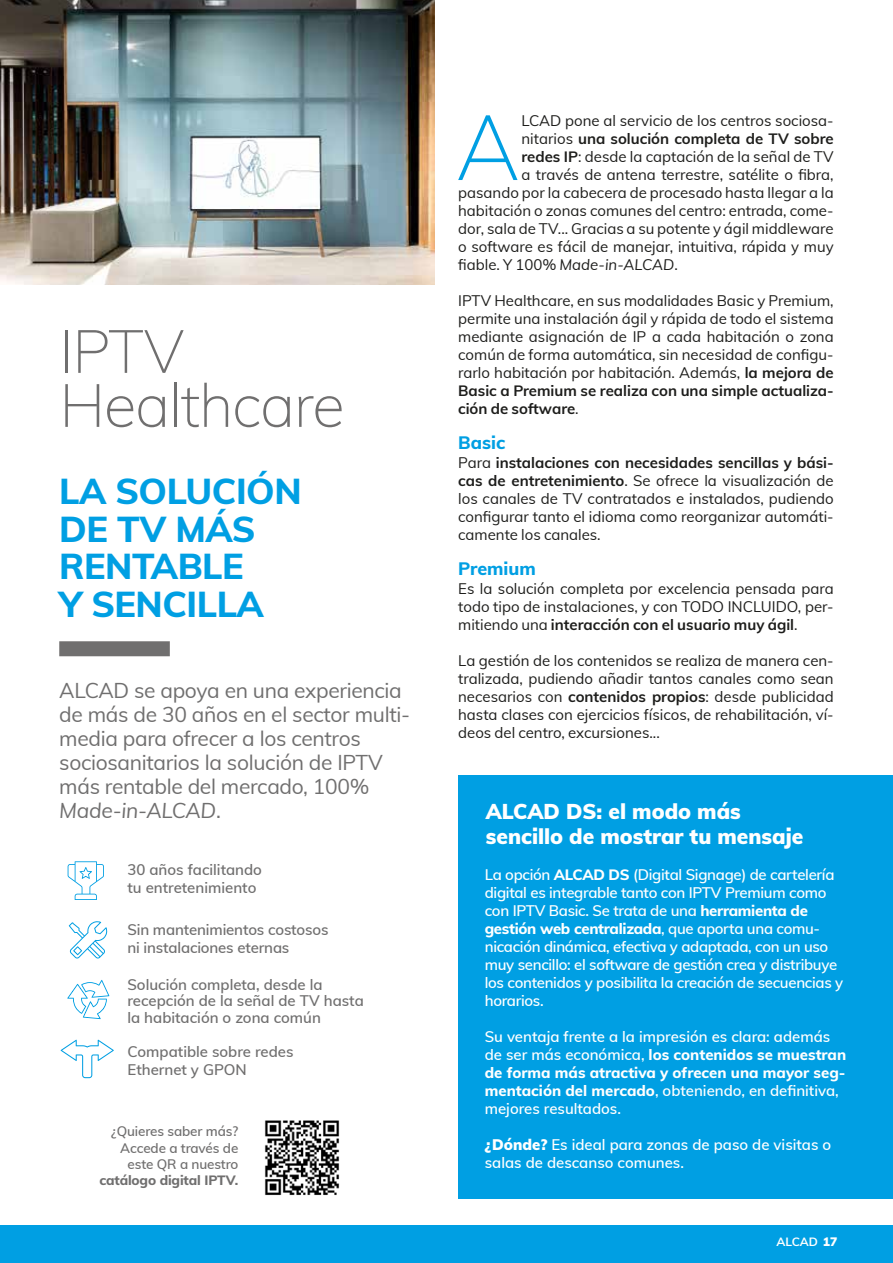
<style>
.page{position:relative;width:893px;height:1263px;background:#fff}
.page>*{position:absolute;margin:0;border:0;box-sizing:border-box;transform-origin:0 0}
.t1{font:200 90.9px "Muli";color:#009fe3}
.t2{font:200 60px/54px "Muli";letter-spacing:-.02em;color:#706f6f}
.t3{font:800 36px/37.5px "Muli";letter-spacing:-.015em;color:#009fe3}
.t4{font:21px/24px "Muli";letter-spacing:-.015em;color:#706f6f}
.t5{font:900 21px/25.2px "Muli";color:#fff}
.t6{font:800 18px "Muli";color:#009fe3}
.t7{font:15px/18px "Muli";color:#1d1d1b;text-align:justify}
.t8{font:600 15px/18px "Muli";letter-spacing:-.02em;color:#fff}
.t9{font:600 15px/18px "Muli";color:#fff}
.t10{font:600 15px/18px "Muli";color:#706f6f}
.t11{font:700 15px "Muli";color:#1d1d1b}
.t12{font:600 13.5px/16.2px "Muli";letter-spacing:-.01em;color:#706f6f;text-align:right}
.t13{font:800 13.5px "Muli";letter-spacing:-.01em;color:#706f6f}
.t14{font:700 12px "Muli";letter-spacing:-.005em;color:#fff}
.s1{font-style:italic}
.s2{font-weight:400}
.s3{font-weight:700}
.s4{font-weight:800}
.s5{font-weight:900}
</style>
<div class="page">
<div style="left:0;top:1225px;width:893px;height:38px;background:#009fe3"></div>
<div style="left:458px;top:775px;width:435px;height:424px;background:#009fe3"></div>
<div style="left:59px;top:641px;width:111px;height:15px;background:#706f6f"></div>
<svg style="left:68px;top:861px;width:36px;height:39px"></svg>
<svg style="left:69px;top:921px;width:38px;height:37px"></svg>
<svg style="left:67px;top:980px;width:42px;height:39px"></svg>
<svg style="left:61px;top:1040px;width:53px;height:38px"></svg>
<img style="left:0;top:0;width:435px;height:285px">
<img style="left:264px;top:1120px;width:76px;height:76px">
<h2 class="t2" style="left:60px;top:321px;width:287px">IPTV<br>Healthcare</h2>
<h3 class="t3" style="left:59px;top:471px;width:244px">LA SOLUCIÓN<br>DE TV MÁS<br>RENTABLE<br>Y SENCILLA</h3>
<h3 class="t4" style="left:59px;top:678px;width:352px">ALCAD se apoya en una experiencia de más de 30 años en el sector multi&shy;media para ofrecer a los centros sociosanitarios la solución de IPTV más rentable del mercado, 100%<br><span class="s1">Made-in-ALCAD</span>.</h3>
<p class="t10" style="left:127px;top:860px;width:136px">30 años facilitando tu entretenimiento</p>
<p class="t10" style="left:127px;top:919px;width:202px">Sin mantenimientos costosos ni instalaciones eternas</p>
<p class="t10" style="left:127px;top:975px;width:238px;line-height:16.5px">Solución completa, desde la recepción de la señal de TV hasta la habitación o zona común</p>
<p class="t10" style="left:127px;top:1042px;width:168px">Compatible sobre redes<br>Ethernet y GPON</p>
<p class="t12" style="left:111px;top:1123px;width:129px">¿Quieres saber más?<br>Accede a través de este QR a nuestro</p>
<p class="t13" style="left:99px;top:1170px;width:141px">catálogo digital IPTV.</p>
<h1 class="t1" style="left:455px;top:81px;width:67px">A</h1>
<p class="t7" style="left:521px;top:111px;width:314px">LCAD pone al servicio de los centros sociosa-</p>
<p class="t11" style="left:521px;top:128px;width:314px"><span class="s2">nitarios</span> una solución completa de TV sobre</p>
<p class="t7" style="left:521px;top:147px;width:314px"><span class="s3">redes IP</span>: desde la captación de la señal de TV</p>
<p class="t7" style="left:521px;top:165px;width:314px">a través de antena terrestre, satélite o fibra,</p>
<p class="t7" style="left:458px;top:183px;width:377px">pasando por la cabecera de procesado hasta llegar a la</p>
<p class="t7" style="left:458px;top:201px;width:377px">habitación o zonas comunes del centro: entrada, come-</p>
<p class="t7" style="left:458px;top:219px;width:377px">dor, sala de TV... Gracias a su potente y ágil middleware</p>
<p class="t7" style="left:458px;top:237px;width:377px">o software es fácil de manejar, intuitiva, rápida y muy</p>
<p class="t7" style="left:458px;top:255px;width:221px">fiable. Y 100% <span class="s1">Made-in-ALCAD</span>.</p>
<p class="t7" style="left:458px;top:291px;width:377px">IPTV Healthcare, en sus modalidades Basic y Premium, permite una instalación ágil y rápida de todo el sistema mediante asignación de IP a cada habitación o zona común de forma automática, sin necesidad de configu&shy;rarlo habitación por habitación. Además, <span class="s3">la mejora de Basic a Premium se realiza con una simple actualiza&shy;ción de software</span>.</p>
<p class="t6" style="left:458px;top:429px;width:49px">Basic</p>
<p class="t7" style="left:458px;top:453px;width:377px">Para <span class="s3">instalaciones con necesidades sencillas y bási&shy;cas de entretenimiento</span>. Se ofrece la visualización de los canales de TV contratados e instalados, pudiendo configurar tanto el idioma como reorganizar automáti&shy;camente los canales.</p>
<p class="t6" style="left:458px;top:555px;width:79px">Premium</p>
<p class="t7" style="left:458px;top:579px;width:377px">Es la solución completa por excelencia pensada para todo tipo de instalaciones, y con TODO INCLUIDO, per&shy;mitiendo una <span class="s3">interacción con el usuario muy ágil</span>.</p>
<p class="t7" style="left:458px;top:651px;width:377px">La gestión de los contenidos se realiza de manera cen&shy;tralizada, pudiendo añadir tantos canales como sean necesarios con <span class="s3">contenidos propios</span>: desde publicidad hasta clases con ejercicios físicos, de rehabilitación, ví&shy;deos del centro, excursiones...</p>
<h3 class="t5" style="left:486px;top:798px;width:319px">ALCAD DS: el modo más sencillo de mostrar tu mensaje</h3>
<p class="t8" style="left:485px;top:865px;width:360px">La opción <span class="s4">ALCAD DS</span> (Digital Signage) de cartelería digital es integrable tanto con IPTV Premium como con IPTV Basic. Se trata de una <span class="s4">herramienta de gestión web centralizada</span>, que aporta una comu&shy;nicación dinámica, efectiva y adaptada, con un uso muy sencillo: el software de gestión crea y distribuye los contenidos y posibilita la creación de secuencias y horarios.</p>
<p class="t9" style="left:485px;top:1027px;width:363px">Su ventaja frente a la impresión es clara: además de ser más económica, <span class="s4">los contenidos se muestran de forma más atractiva y ofrecen una mayor seg&shy;mentación del mercado</span>, obteniendo, en definitiva, mejores resultados.</p>
<p class="t9" style="left:485px;top:1135px;width:348px"><span class="s5">¿Dónde?</span> Es ideal para zonas de paso de visitas o salas de descanso comunes.</p>
<p class="t14" style="left:777px;top:1233px;width:62px">ALCAD <span class="s5">17</span></p>
</div>
